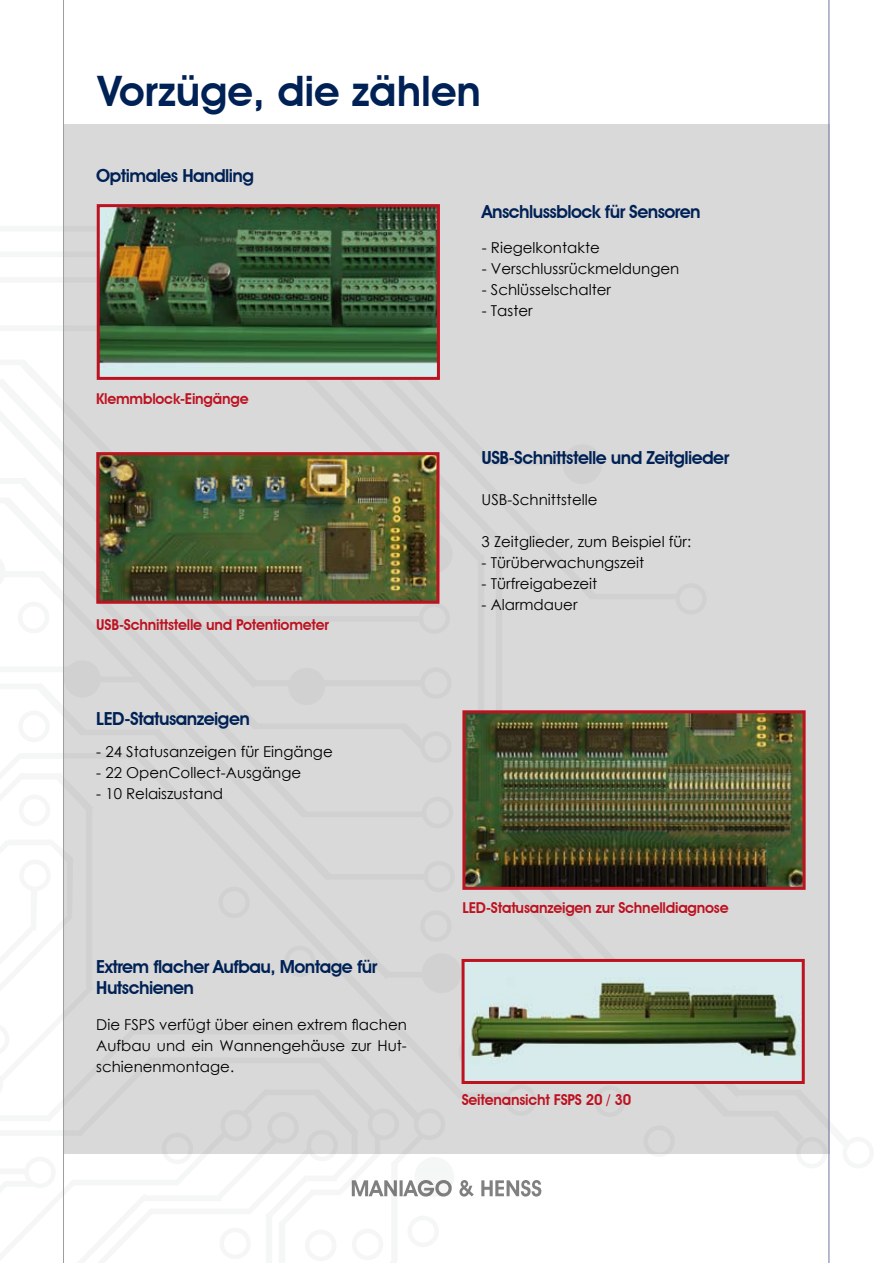
<style>
.page{position:relative;width:893px;height:1263px;background:#fff}
.page>*{position:absolute;margin:0;border:0;box-sizing:border-box;transform-origin:0 0}
.t1{font:600 42px "Avant Garde IT Cby BT";color:#002155}
.t2{font:600 18px/21px "Avant Garde IT Cby BT";letter-spacing:-.03em;color:#002155}
.t3{font:15px/21px "Century Gothic";color:#000;text-align:justify}
.t4{font:600 15px "Avant Garde IT Cby BT";letter-spacing:-.015em;color:#bd1220}
</style>
<div class="page">
<div style="left:414px;top:1157px;width:40px;height:40px;background:#f5f6f6;border-radius:50%"></div>
<div style="left:64px;top:124px;width:765px;height:1029px;background:#d9d9d9"></div>
<hr style="left:829px;top:0;width:1px;height:1263px;background:#70759d">
<hr style="left:63px;top:0;width:1px;height:1263px;background:#9c9d9f">
<img style="left:466px;top:714px;width:336px;height:172px">
<div style="left:462px;top:710px;width:344px;height:180px;border:3px solid #bd1220"></div>
<img style="left:466px;top:963px;width:335px;height:117px">
<div style="left:462px;top:959px;width:343px;height:125px;border:3px solid #bd1220"></div>
<img style="left:101px;top:208px;width:335px;height:168px">
<div style="left:97px;top:204px;width:343px;height:176px;border:3px solid #bd1220"></div>
<svg style="left:352px;top:1180px;width:189px;height:16px"></svg>
<img style="left:100px;top:456px;width:335px;height:144px">
<div style="left:96px;top:452px;width:343px;height:152px;border:3px solid #bd1220"></div>
<h1 class="t1" style="left:98px;top:66px;width:385px">Vorzüge, die zählen</h1>
<p class="t2" style="left:96px;top:165px;width:159px">Optimales Handling</p>
<p class="t4" style="left:96px;top:389px;width:154px">Klemmblock-Eingänge</p>
<p class="t4" style="left:96px;top:616px;width:234px">USB-Schnittstelle und Potentiometer</p>
<p class="t2" style="left:96px;top:708px;width:155px">LED-Statusanzeigen</p>
<p class="t3" style="left:96px;top:741px;width:238px">- 24 Statusanzeigen für Eingänge</p>
<p class="t3" style="left:96px;top:762px;width:206px">- 22 OpenCollect-Ausgänge</p>
<p class="t3" style="left:96px;top:783px;width:128px">- 10 Relaiszustand</p>
<p class="t2" style="left:96px;top:955px;width:282px">Extrem flacher Aufbau, Montage für<br>Hutschienen</p>
<p class="t3" style="left:96px;top:1014px;width:312px">Die FSPS verfügt über einen extrem flachen Aufbau und ein Wannengehäuse zur Hut&shy;schienenmontage.</p>
<p class="t2" style="left:482px;top:201px;width:220px">Anschlussblock für Sensoren</p>
<p class="t3" style="left:482px;top:237px;width:120px">- Riegelkontakte</p>
<p class="t3" style="left:482px;top:258px;width:199px">- Verschlussrückmeldungen</p>
<p class="t3" style="left:482px;top:279px;width:131px">- Schlüsselschalter</p>
<p class="t3" style="left:482px;top:300px;width:52px">- Taster</p>
<p class="t2" style="left:482px;top:447px;width:249px">USB-Schnittstelle und Zeitglieder</p>
<p class="t3" style="left:482px;top:489px;width:117px">USB-Schnittstelle</p>
<p class="t3" style="left:482px;top:531px;width:211px">3 Zeitglieder, zum Beispiel für:</p>
<p class="t3" style="left:482px;top:552px;width:164px">- Türüberwachungszeit</p>
<p class="t3" style="left:482px;top:573px;width:117px">- Türfreigabezeit</p>
<p class="t3" style="left:482px;top:594px;width:97px">- Alarmdauer</p>
<p class="t4" style="left:462px;top:898px;width:268px">LED-Statusanzeigen zur Schnelldiagnose</p>
<p class="t4" style="left:462px;top:1091px;width:171px">Seitenansicht FSPS 20 / 30</p>
</div>
